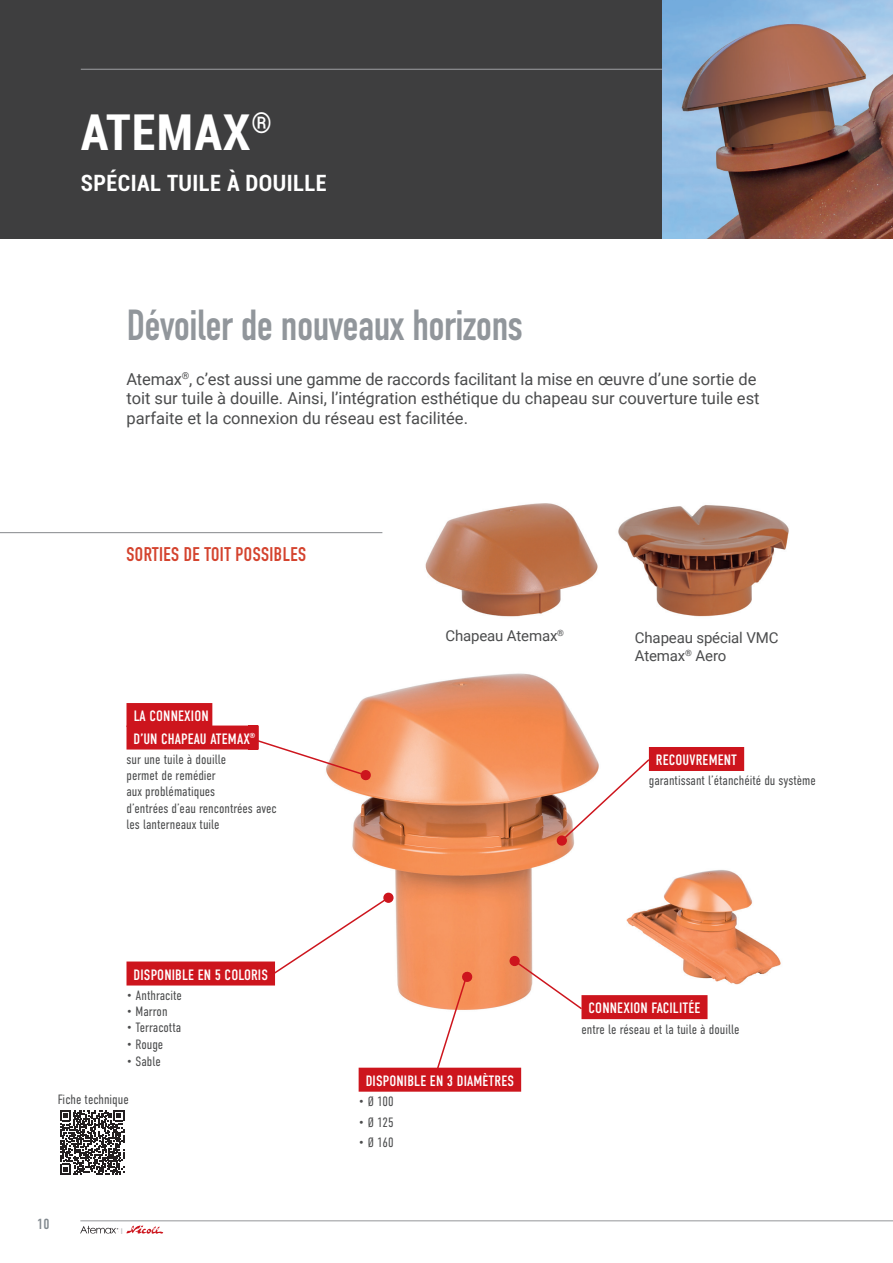
<style>
.page{position:relative;width:893px;height:1263px;background:#fff}
.page>*{position:absolute;margin:0;border:0;box-sizing:border-box;transform-origin:0 0}
.t1{font:700 condensed 49.5px "Roboto";letter-spacing:.02em;color:#fff}
.t2{font:43.5px "DIN Condensed";letter-spacing:-.03em;color:#91969b}
.t3{font:700 condensed 22.5px "Roboto";letter-spacing:.02em;color:#fff}
.t4{font:700 19.5px "DIN Condensed";letter-spacing:.025em;color:#d4432e}
.t5{font:16.5px/19.8px "Roboto";color:#4b4c4d}
.t6{font:15px/22.5px "DIN Condensed";letter-spacing:.01em;color:#fff}
.t7{font:15px/18px "Roboto";letter-spacing:-.01em;color:#4b4c4d}
.t8{font:14.7px "DIN Condensed";color:#81888e}
.t9{font:300 13.5px/16.2px "DIN Condensed";color:#4b4c4d}
.t10{font:8.1px "DIN Condensed";color:#bcbdc0;scale:1.11 1}
</style>
<div class="page">
<hr style="left:80px;top:1220px;width:813px;height:1px;background:#939598">
<svg style="left:80px;top:1225px;width:83px;height:9px"></svg>
<img style="left:425px;top:503px;width:173px;height:114px">
<img style="left:334px;top:673px;width:287px;height:347px">
<div style="left:126px;top:961px;width:149px;height:24px;background:#cd151d"></div>
<div style="left:359px;top:1068px;width:162px;height:24px;background:#cd151d"></div>
<div style="left:649px;top:747px;width:95px;height:24px;background:#cd151d"></div>
<svg style="left:253px;top:738px;width:118px;height:44px"></svg>
<svg style="left:560px;top:758px;width:89px;height:84px"></svg>
<div style="left:557px;top:836px;width:9px;height:9px;background:#cd151d;border-radius:50%"></div>
<div style="left:557px;top:835px;width:10px;height:11px;border:2px solid #cd151d;border-radius:50%"></div>
<svg style="left:268px;top:896px;width:122px;height:82px"></svg>
<div style="left:384px;top:893px;width:9px;height:9px;background:#cd151d;border-radius:50%"></div>
<div style="left:383px;top:893px;width:11px;height:10px;border:2px solid #cd151d;border-radius:50%"></div>
<div style="left:581px;top:995px;width:126px;height:24px;background:#cd151d"></div>
<svg style="left:513px;top:959px;width:71px;height:52px"></svg>
<div style="left:510px;top:957px;width:9px;height:8px;background:#cd151d;border-radius:50%"></div>
<div style="left:509px;top:956px;width:11px;height:10px;border:2px solid #cd151d;border-radius:50%"></div>
<svg style="left:434px;top:972px;width:40px;height:96px"></svg>
<img style="left:618px;top:505px;width:171px;height:112px">
<hr style="left:0;top:532px;width:382px;height:1px;background:#939598">
<img style="left:611px;top:851px;width:170px;height:136px">
<div style="left:0;top:0;width:893px;height:239px;background:#3e3e3f"></div>
<hr style="left:81px;top:69px;width:758px;height:1px;background:#939598">
<div style="left:248px;top:725px;width:9px;height:24px;background:#cd151d"></div>
<div style="left:126px;top:703px;width:86px;height:24px;background:#cd151d"></div>
<div style="left:126px;top:725px;width:123px;height:24px;background:#cd151d"></div>
<svg style="left:257px;top:725px;width:2px;height:24px"></svg>
<svg style="left:60px;top:1110px;width:64px;height:64px"></svg>
<img style="left:662px;top:0;width:231px;height:239px">
<h1 class="t1" style="left:81px;top:97px;width:193px">ATEMAX<sup>®</sup></h1>
<h3 class="t3" style="left:81px;top:167px;width:247px">SPÉCIAL TUILE À DOUILLE</h3>
<h2 class="t2" style="left:126px;top:300px;width:398px">Dévoiler de nouveaux horizons</h2>
<p class="t5" style="left:126px;top:368px;width:635px">Atemax<sup>®</sup>, c’est aussi une gamme de raccords facilitant la mise en œuvre d’une sortie de toit sur tuile à douille. Ainsi, l’intégration esthétique du chapeau sur couverture tuile est parfaite et la connexion du réseau est facilitée.</p>
<h3 class="t4" style="left:126px;top:541px;width:181px">SORTIES DE TOIT POSSIBLES</h3>
<p class="t6" style="left:134px;top:705px;width:123px">LA CONNEXION<br>D’UN CHAPEAU ATEMAX<sup>®</sup></p>
<p class="t9" style="left:126px;top:751px;width:152px">sur une tuile à douille<br>permet de remédier<br>aux problématiques<br>d’entrées d’eau rencontrées avec les lanterneaux tuile</p>
<p class="t7" style="left:445px;top:626px;width:120px">Chapeau Atemax<sup>®</sup></p>
<p class="t7" style="left:635px;top:628px;width:145px">Chapeau spécial VMC<br>Atemax<sup>®</sup> Aero</p>
<p class="t6" style="left:656px;top:749px;width:83px">RECOUVREMENT</p>
<p class="t9" style="left:649px;top:773px;width:168px">garantissant l’étanchéité du système</p>
<p class="t6" style="left:134px;top:963px;width:136px">DISPONIBLE EN 5 COLORIS</p>
<p class="t9" style="left:126px;top:987px;width:57px">• Anthracite</p>
<p class="t9" style="left:126px;top:1003px;width:43px">• Marron</p>
<p class="t9" style="left:126px;top:1020px;width:56px">• Terracotta</p>
<p class="t9" style="left:126px;top:1036px;width:38px">• Rouge</p>
<p class="t9" style="left:126px;top:1053px;width:36px">• Sable</p>
<p class="t9" style="left:58px;top:1091px;width:72px">Fiche technique</p>
<p class="t8" style="left:37px;top:1216px;width:14px">10</p>
<p class="t10" style="left:121px;top:1226px;width:3px">I</p>
<p class="t6" style="left:366px;top:1069px;width:150px">DISPONIBLE EN 3 DIAMÈTRES</p>
<p class="t9" style="left:359px;top:1093px;width:37px">• Ø 100</p>
<p class="t9" style="left:359px;top:1114px;width:37px">• Ø 125</p>
<p class="t9" style="left:359px;top:1134px;width:37px">• Ø 160</p>
<p class="t6" style="left:589px;top:997px;width:113px">CONNEXION FACILITÉE</p>
<p class="t9" style="left:581px;top:1021px;width:160px">entre le réseau et la tuile à douille</p>
</div>
